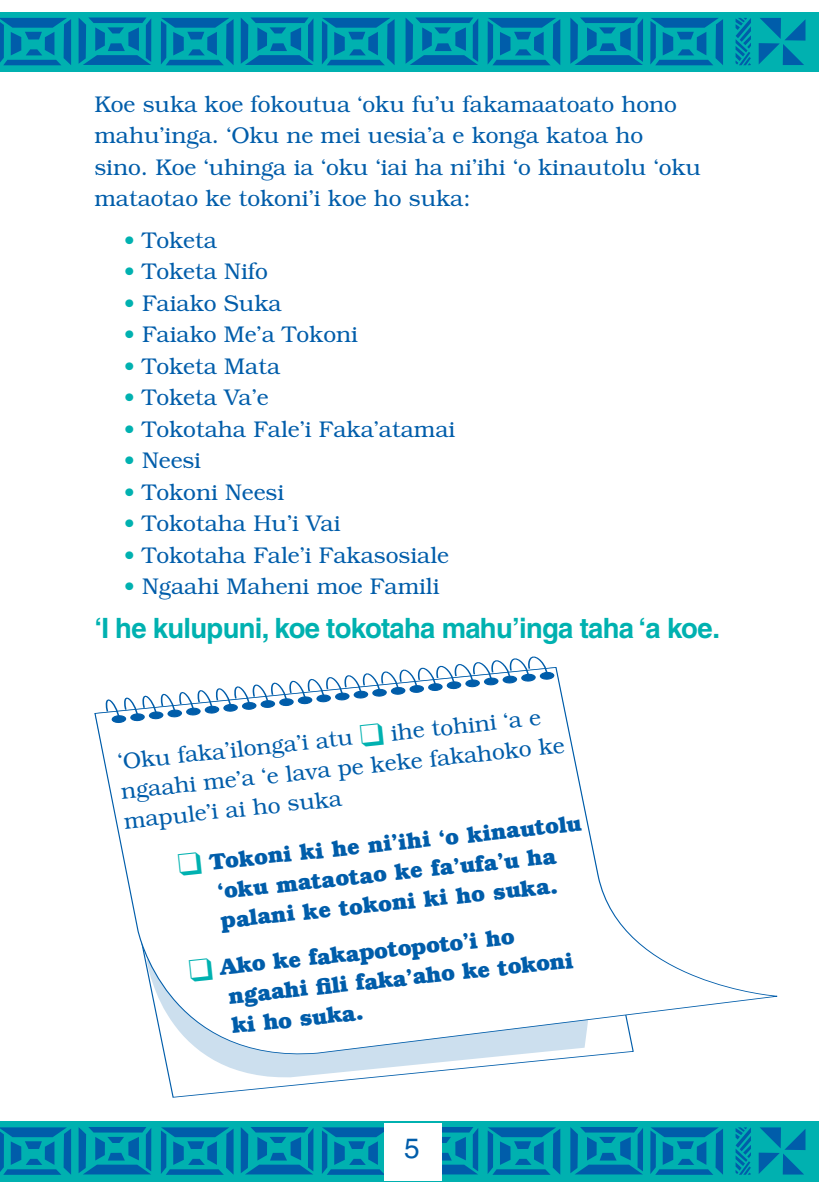
<style>
.page{position:relative;width:819px;height:1197px;background:#fff}
.page>*{position:absolute;margin:0;border:0;box-sizing:border-box;transform-origin:0 0}
.Headings{font:700 28px "Helvetica";letter-spacing:-.025em;color:#00b1b0}
.Bullets{font:300 22.75px/31.5px "Bookman";color:#005daa}
.Checklist{font:700 22.75px/29.8px "Bookman";color:#005daa;text-align:center}
.s1{color:#00b1b0}
</style>
<div class="page">
<div style="left:0;top:1122px;width:819px;height:59px;background:#00b1b0"></div>
<svg style="left:759px;top:1127px;width:47px;height:48px"></svg>
<svg style="left:736px;top:1127px;width:15px;height:48px"></svg>
<svg style="left:488px;top:1127px;width:72px;height:48px"></svg>
<svg style="left:650px;top:1127px;width:73px;height:48px"></svg>
<svg style="left:322px;top:1127px;width:62px;height:48px"></svg>
<svg style="left:161px;top:1127px;width:73px;height:48px"></svg>
<svg style="left:0;top:1127px;width:71px;height:48px"></svg>
<svg style="left:79px;top:1127px;width:72px;height:47px"></svg>
<svg style="left:241px;top:1127px;width:72px;height:47px"></svg>
<svg style="left:570px;top:1127px;width:73px;height:47px"></svg>
<div style="left:384px;top:1123px;width:58px;height:57px;background:#fff"></div>
<div style="left:0;top:12px;width:819px;height:60px;background:#00b1b0"></div>
<svg style="left:759px;top:18px;width:47px;height:47px"></svg>
<svg style="left:736px;top:18px;width:15px;height:47px"></svg>
<svg style="left:488px;top:18px;width:72px;height:47px"></svg>
<svg style="left:650px;top:18px;width:73px;height:47px"></svg>
<svg style="left:322px;top:18px;width:73px;height:47px"></svg>
<svg style="left:161px;top:18px;width:73px;height:47px"></svg>
<svg style="left:0;top:18px;width:71px;height:47px"></svg>
<svg style="left:79px;top:18px;width:72px;height:47px"></svg>
<svg style="left:241px;top:18px;width:72px;height:47px"></svg>
<svg style="left:406px;top:18px;width:72px;height:47px"></svg>
<svg style="left:570px;top:18px;width:73px;height:47px"></svg>
<svg style="left:166px;top:1065px;width:334px;height:12px"></svg>
<svg style="left:95px;top:667px;width:682px;height:398px"></svg>
<div style="left:112px;top:715px;width:14px;height:8px;background:#005daa;border-radius:50%"></div>
<div style="left:111px;top:715px;width:15px;height:8px;border:1px solid #005daa;border-radius:50%"></div>
<div style="left:131px;top:714px;width:13px;height:7px;background:#005daa;border-radius:50%"></div>
<div style="left:130px;top:713px;width:15px;height:9px;border:1px solid #005daa;border-radius:50%"></div>
<div style="left:149px;top:711px;width:15px;height:9px;border:1px solid #005daa;border-radius:50%"></div>
<svg style="left:105px;top:657px;width:449px;height:61px"></svg>
<svg style="left:442px;top:1127px;width:36px;height:47px"></svg>
<p class="Bullets" style="left:94px;top:88px;width:608px">Koe suka koe fokoutua ‘oku fu’u fakamaatoato hono mahu’inga. ‘Oku ne mei uesia’a e konga katoa ho sino. Koe ‘uhinga ia ‘oku ‘iai ha ni’ihi ‘o kinautolu ‘oku mataotao ke tokoni’i koe ho suka:</p>
<p class="Bullets" style="left:124px;top:224px;width:94px"><span class="s1">•</span> Toketa</p>
<p class="Bullets" style="left:124px;top:256px;width:145px"><span class="s1">•</span> Toketa Nifo</p>
<p class="Bullets" style="left:124px;top:287px;width:159px"><span class="s1">•</span> Faiako Suka</p>
<p class="Bullets" style="left:124px;top:319px;width:235px"><span class="s1">•</span> Faiako Me’a Tokoni</p>
<p class="Bullets" style="left:124px;top:350px;width:157px"><span class="s1">•</span> Toketa Mata</p>
<p class="Bullets" style="left:124px;top:382px;width:146px"><span class="s1">•</span> Toketa Va’e</p>
<p class="Bullets" style="left:124px;top:413px;width:333px"><span class="s1">•</span> Tokotaha Fale’i Faka’atamai</p>
<p class="Bullets" style="left:124px;top:445px;width:78px"><span class="s1">•</span> Neesi</p>
<p class="Bullets" style="left:124px;top:476px;width:162px"><span class="s1">•</span> Tokoni Neesi</p>
<p class="Bullets" style="left:124px;top:508px;width:218px"><span class="s1">•</span> Tokotaha Hu’i Vai</p>
<p class="Bullets" style="left:124px;top:540px;width:326px"><span class="s1">•</span> Tokotaha Fale’i Fakasosiale</p>
<p class="Bullets" style="left:124px;top:571px;width:317px"><span class="s1">•</span> Ngaahi Maheni moe Famili</p>
<p class="Headings" style="left:94px;top:611px;width:627px">‘I he kulupuni, koe tokotaha mahu’inga taha ‘a koe.</p>
<p class="Bullets" style="left:116px;top:747px;width:447px;line-height:29.8px;rotate:-6deg">‘Oku faka’ilonga’i atu <span class="s1">❑</span> ihe tohini ‘a e ngaahi me’a ‘e lava pe keke fakahoko ke mapule’i ai ho suka</p>
<p class="Checklist" style="left:176px;top:850px;width:407px;rotate:-6deg"><span class="s1">❑</span> Tokoni ki he ni’ihi ‘o kinautolu ‘oku mataotao ke fa’ufa’u ha palani ke tokoni ki ho suka.</p>
<p class="Checklist" style="left:224px;top:951px;width:348px;text-align:left;text-indent:-37px;rotate:-6deg"><span class="s1">❑</span> Ako ke fakapotopoto’i ho ngaahi fi li faka’aho ke tokoni ki ho suka.</p>
</div>
